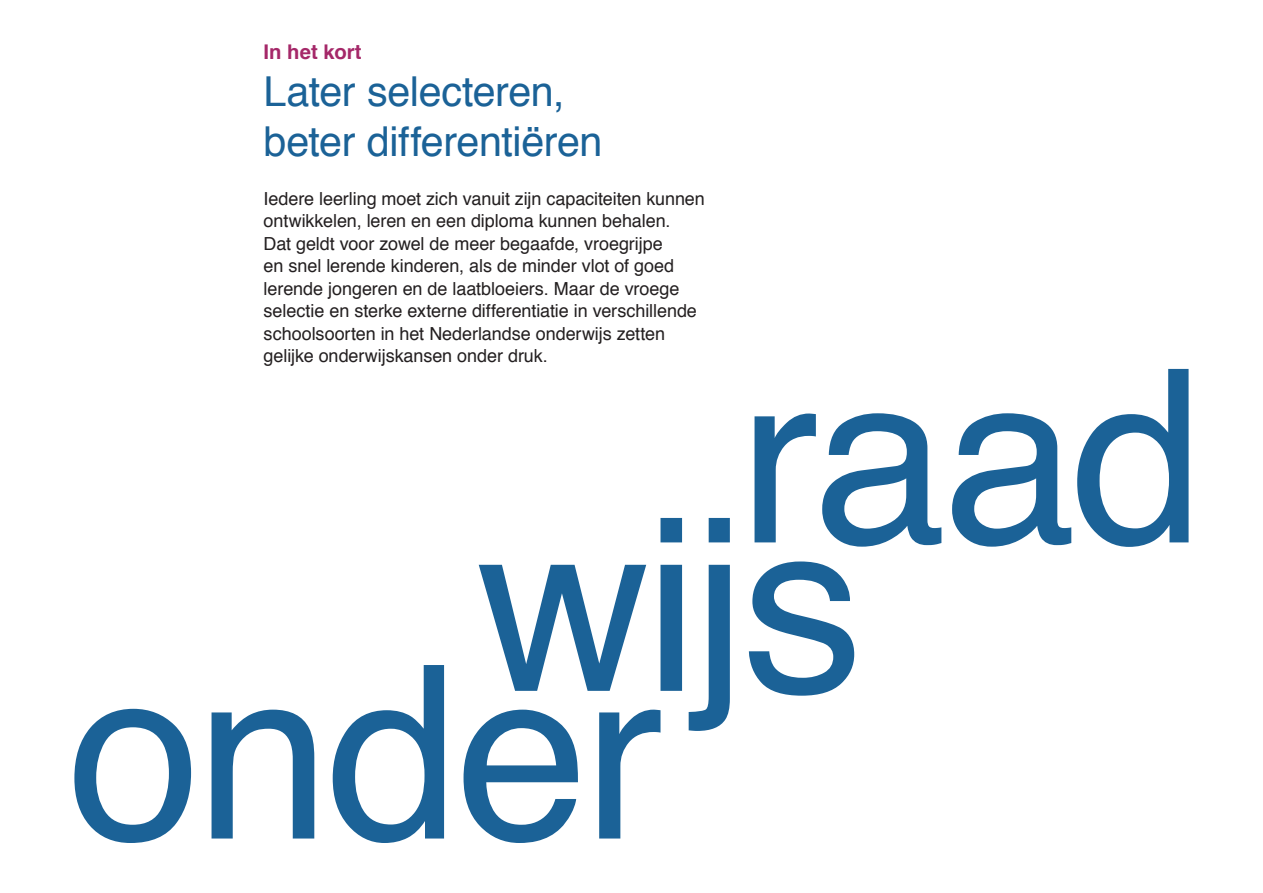
<style>
.page{position:relative;width:1263px;height:893px;background:#fff}
.page>*{position:absolute;margin:0;border:0;box-sizing:border-box;transform-origin:0 0}
.Titel{font:41.25px/49.5px "Helvetica";letter-spacing:-.01em;color:#1b6297}
.Ondertitel{font:700 20.25px "Helvetica";color:#a52869}
.Hoofdstuk_intro{font:18px/22.5px "Helvetica";letter-spacing:-.005em;color:#231f20}
</style>
<div class="page">
<svg style="left:74px;top:709px;width:117px;height:134px"></svg>
<svg style="left:212px;top:710px;width:102px;height:128px"></svg>
<svg style="left:333px;top:665px;width:111px;height:178px"></svg>
<svg style="left:463px;top:710px;width:115px;height:133px"></svg>
<svg style="left:599px;top:710px;width:61px;height:128px"></svg>
<svg style="left:754px;top:413px;width:62px;height:129px"></svg>
<svg style="left:822px;top:413px;width:119px;height:134px"></svg>
<svg style="left:952px;top:413px;width:119px;height:134px"></svg>
<svg style="left:1077px;top:369px;width:111px;height:178px"></svg>
<svg style="left:479px;top:565px;width:167px;height:126px"></svg>
<svg style="left:660px;top:518px;width:22px;height:173px;background:#3d79a6"></svg>
<svg style="left:689px;top:518px;width:41px;height:213px"></svg>
<svg style="left:749px;top:561px;width:105px;height:135px"></svg>
<h1 class="Ondertitel" style="left:264px;top:36px;width:100px">In het kort</h1>
<h1 class="Titel" style="left:264px;top:68px;width:340px">Later selecteren, beter differentiëren</h1>
<h2 class="Hoofdstuk_intro" style="left:264px;top:188px;width:443px">Iedere leerling moet zich vanuit zijn capaciteiten kunnen ontwikkelen, leren en een diploma kunnen behalen.<br>Dat geldt voor zowel de meer begaafde, vroegrijpe<br>en snel lerende kinderen, als de minder vlot of goed lerende jongeren en de laatbloeiers. Maar de vroege selectie en sterke externe differentiatie in verschillende schoolsoorten in het Nederlandse onderwijs zetten gelijke onderwijskansen onder druk.</h2>
</div>
